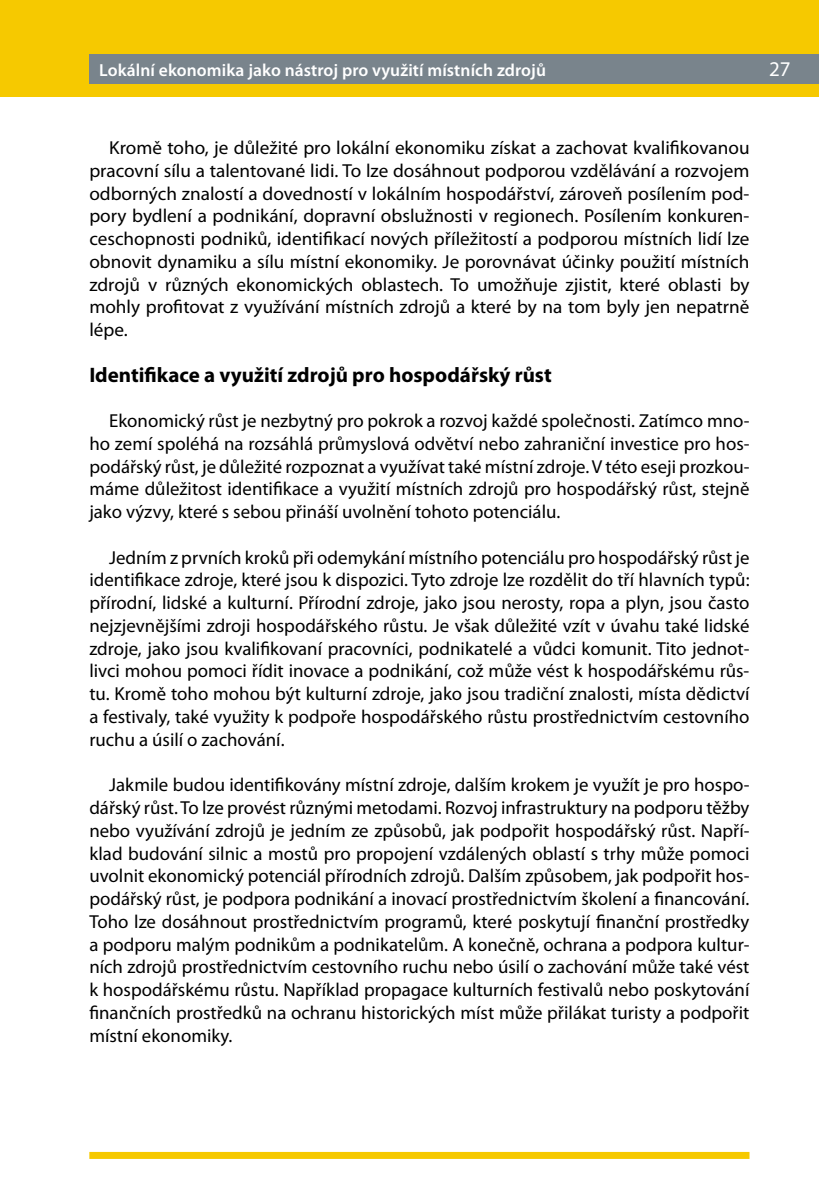
<style>
.page{position:relative;width:819px;height:1191px;background:#fff}
.page>*{position:absolute;margin:0;border:0;box-sizing:border-box;transform-origin:0 0}
.t1{font:700 21px "Myriad Pro";color:#000}
.t2{font:21px "Myriad Pro";color:#fff}
.t3{font:18.9px/22.8px "Myriad Pro";color:#000;text-align:justify}
.t4{font:600 17.5px "Myriad Pro";letter-spacing:.005em;color:#fff}
</style>
<div class="page">
<div style="left:0;top:0;width:819px;height:96px;background:#f6c900"></div>
<div style="left:89px;top:54px;width:730px;height:30px;background:#79848c"></div>
<div style="left:89px;top:1152px;width:660px;height:7px;background:#f6c900"></div>
<p class="t4" style="left:99px;top:59px;width:448px">Lokální ekonomika jako nástroj pro využití místních zdrojů</p>
<p class="t2" style="left:769px;top:56px;width:23px">27</p>
<p class="t3" style="left:89px;top:136px;width:661px;text-indent:20px">Kromě toho, je důležité pro lokální ekonomiku získat a zachovat kvalifikovanou pracovní sílu a talentované lidi. To lze dosáhnout podporou vzdělávání a rozvojem odborných znalostí a dovedností v lokálním hospodářství, zároveň posílením pod&shy;pory bydlení a podnikání, dopravní obslužnosti v regionech. Posílením konkuren&shy;ceschopnosti podniků, identifikací nových příležitostí a podporou místních lidí lze obnovit dynamiku a sílu místní ekonomiky. Je porovnávat účinky použití místních zdrojů v různých ekonomických oblastech. To umožňuje zjistit, které oblasti by mohly profitovat z využívání místních zdrojů a které by na tom byly jen nepatrně lépe.</p>
<p class="t1" style="left:89px;top:361px;width:464px">Identifikace a využití zdrojů pro hospodářský růst</p>
<p class="t3" style="left:89px;top:409px;width:661px;text-indent:20px">Ekonomický růst je nezbytný pro pokrok a rozvoj každé společnosti. Zatímco mno&shy;ho zemí spoléhá na rozsáhlá průmyslová odvětví nebo zahraniční investice pro hos&shy;podářský růst, je důležité rozpoznat a využívat také místní zdroje. V této eseji prozkou&shy;máme důležitost identifikace a využití místních zdrojů pro hospodářský růst, stejně jako výzvy, které s sebou přináší uvolnění tohoto potenciálu.</p>
<p class="t3" style="left:89px;top:545px;width:661px;text-indent:20px">Jedním z prvních kroků při odemykání místního potenciálu pro hospodářský růst je identifikace zdroje, které jsou k dispozici. Tyto zdroje lze rozdělit do tří hlavních typů: přírodní, lidské a kulturní. Přírodní zdroje, jako jsou nerosty, ropa a plyn, jsou často nejzjevnějšími zdroji hospodářského růstu. Je však důležité vzít v úvahu také lidské zdroje, jako jsou kvalifikovaní pracovníci, podnikatelé a vůdci komunit. Tito jednot&shy;livci mohou pomoci řídit inovace a podnikání, což může vést k hospodářskému růs&shy;tu. Kromě toho mohou být kulturní zdroje, jako jsou tradiční znalosti, místa dědictví a festivaly, také využity k podpoře hospodářského růstu prostřednictvím cestovního ruchu a úsilí o zachování.</p>
<p class="t3" style="left:89px;top:773px;width:661px;text-indent:20px">Jakmile budou identifikovány místní zdroje, dalším krokem je využít je pro hospo&shy;dářský růst. To lze provést různými metodami. Rozvoj infrastruktury na podporu těžby nebo využívání zdrojů je jedním ze způsobů, jak podpořit hospodářský růst. Napří&shy;klad budování silnic a mostů pro propojení vzdálených oblastí s trhy může pomoci uvolnit ekonomický potenciál přírodních zdrojů. Dalším způsobem, jak podpořit hos&shy;podářský růst, je podpora podnikání a inovací prostřednictvím školení a financování.<br>Toho lze dosáhnout prostřednictvím programů, které poskytují finanční prostředky a podporu malým podnikům a podnikatelům. A konečně, ochrana a podpora kultur&shy;ních zdrojů prostřednictvím cestovního ruchu nebo úsilí o zachování může také vést k hospodářskému růstu. Například propagace kulturních festivalů nebo poskytování finančních prostředků na ochranu historických míst může přilákat turisty a podpořit místní ekonomiky.</p>
</div>
